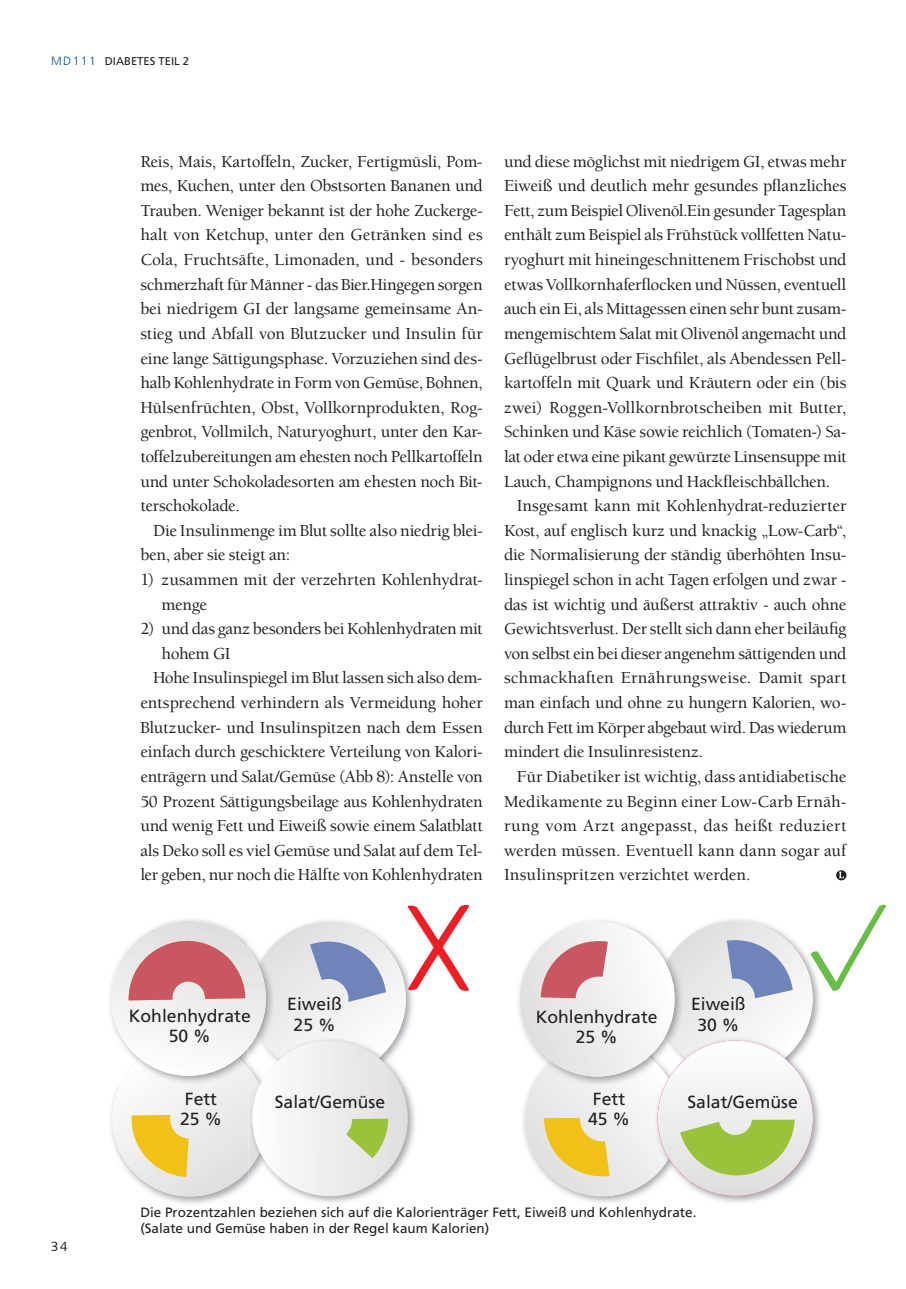
<style>
.page{position:relative;width:906px;height:1289px;background:#fff}
.page>*{position:absolute;margin:0;border:0;box-sizing:border-box;transform-origin:0 0}
.t1{font:17.55px/20.2px "Frutiger";color:#231f20}
.t2{font:500 17.25px/24.6px "Berkeley";letter-spacing:-.015em;color:#231f20}
.t3{font:500 17.25px "Berkeley";letter-spacing:.01em;color:#231f20}
.t4{font:500 17.25px "Berkeley";letter-spacing:.015em;color:#231f20}
.t5{font:13.5px/16.5px "Frutiger";color:#231f20}
.t6{font:13.5px "Syntax";color:#231f20}
.t7{font:11.25px "Frutiger";color:#231f20}
.s1{font-weight:300;font-size:12px;color:#01549c}
</style>
<div class="page">
<svg style="left:836px;top:870px;width:10px;height:10px"></svg>
<svg style="left:109px;top:904px;width:361px;height:299px"></svg>
<svg style="left:518px;top:904px;width:368px;height:299px"></svg>
<p class="t7" style="left:51px;top:56px;width:140px"><span class="s1">MD111</span> DIABETES TEIL 2</p>
<p class="t2" style="left:140px;top:150px;width:344px;text-align:justify">Reis, Mais, Kartoffeln, Zucker, Fertigmüsli, Pom&shy;mes, Kuchen, unter den Obstsorten Bananen und Trauben. Weniger bekannt ist der hohe Zuckerge&shy;halt von Ketchup, unter den Getränken sind es Cola, Fruchtsäfte, Limonaden, und - besonders schmerzhaft für Männer - das Bier.Hingegen sorgen bei niedrigem GI der langsame gemeinsame An&shy;stieg und Abfall von Blutzucker und Insulin für eine lange Sättigungsphase. Vorzuziehen sind des&shy;halb Kohlenhydrate in Form von Gemüse, Bohnen, Hülsenfrüchten, Obst, Vollkornprodukten, Rog&shy;genbrot, Vollmilch, Naturyoghurt, unter den Kar&shy;toffelzubereitungen am ehesten noch Pellkartoffeln und unter Schokoladesorten am ehesten noch Bit&shy;terschokolade.</p>
<p class="t2" style="left:140px;top:519px;width:344px;text-indent:13px">Die Insulinmenge im Blut sollte also niedrig blei&shy;ben, aber sie steigt an:</p>
<p class="t2" style="left:162px;top:568px;width:323px;text-indent:-21px">1) zusammen mit der verzehrten Kohlenhydrat&shy;menge</p>
<p class="t2" style="left:140px;top:618px;width:344px">2) und das ganz besonders bei Kohlenhydraten mit</p>
<p class="t2" style="left:162px;top:642px;width:71px">hohem GI</p>
<p class="t2" style="left:153px;top:667px;width:331px">Hohe Insulinspiegel im Blut lassen sich also dem-</p>
<p class="t2" style="left:140px;top:691px;width:344px">entsprechend verhindern als Vermeidung hoher</p>
<p class="t2" style="left:140px;top:716px;width:344px">Blutzucker- und Insulinspitzen nach dem Essen</p>
<p class="t2" style="left:140px;top:741px;width:344px">einfach durch geschicktere Verteilung von Kalori-</p>
<p class="t2" style="left:140px;top:765px;width:344px">enträgern und Salat/Gemüse (Abb 8): Anstelle von</p>
<p class="t2" style="left:140px;top:790px;width:344px">50 Prozent Sättigungsbeilage aus Kohlenhydraten</p>
<p class="t2" style="left:140px;top:814px;width:344px">und wenig Fett und Eiweiß sowie einem Salatblatt</p>
<p class="t2" style="left:140px;top:839px;width:344px">als Deko soll es viel Gemüse und Salat auf dem Tel-</p>
<p class="t2" style="left:140px;top:864px;width:344px">ler geben, nur noch die Hälfte von Kohlenhydraten</p>
<p class="t2" style="left:504px;top:150px;width:344px">und diese möglichst mit niedrigem GI, etwas mehr</p>
<p class="t2" style="left:504px;top:175px;width:344px">Eiweiß und deutlich mehr gesundes pflanzliches</p>
<p class="t2" style="left:504px;top:199px;width:344px">Fett, zum Beispiel Olivenöl.Ein gesunder Tagesplan</p>
<p class="t2" style="left:504px;top:224px;width:344px">enthält zum Beispiel als Frühstück vollfetten Natu-</p>
<p class="t2" style="left:504px;top:249px;width:344px">ryoghurt mit hineingeschnittenem Frischobst und</p>
<p class="t2" style="left:504px;top:273px;width:344px">etwas Vollkornhaferflocken und Nüssen, eventuell</p>
<p class="t2" style="left:504px;top:298px;width:344px">auch ein Ei, als Mittagessen einen sehr bunt zusam-</p>
<p class="t2" style="left:504px;top:322px;width:344px">mengemischtem Salat mit Olivenöl angemacht und</p>
<p class="t2" style="left:504px;top:347px;width:344px">Geflügelbrust oder Fischfilet, als Abendessen Pell-</p>
<p class="t2" style="left:504px;top:372px;width:344px">kartoffeln mit Quark und Kräutern oder ein (bis</p>
<p class="t2" style="left:504px;top:396px;width:344px">zwei) Roggen-Vollkornbrotscheiben mit Butter,</p>
<p class="t2" style="left:504px;top:421px;width:344px">Schinken und Käse sowie reichlich (Tomaten-) Sa-</p>
<p class="t2" style="left:504px;top:445px;width:344px">lat oder etwa eine pikant gewürzte Linsensuppe mit</p>
<p class="t2" style="left:504px;top:470px;width:328px">Lauch, Champignons und Hackfleischbällchen.</p>
<p class="t2" style="left:517px;top:495px;width:331px">Insgesamt kann mit Kohlenhydrat-reduzierter</p>
<p class="t2" style="left:504px;top:519px;width:344px">Kost, auf englisch kurz und knackig „Low-Carb“,</p>
<p class="t2" style="left:504px;top:544px;width:344px">die Normalisierung der ständig überhöhten Insu-</p>
<p class="t2" style="left:504px;top:568px;width:344px">linspiegel schon in acht Tagen erfolgen und zwar -</p>
<p class="t2" style="left:504px;top:593px;width:344px">das ist wichtig und äußerst attraktiv - auch ohne</p>
<p class="t2" style="left:504px;top:618px;width:344px">Gewichtsverlust. Der stellt sich dann eher beiläufig</p>
<p class="t2" style="left:504px;top:642px;width:344px">von selbst ein bei dieser angenehm sättigenden und</p>
<p class="t3" style="left:504px;top:671px;width:344px">schmackhaften Ernährungsweise. Damit spart</p>
<p class="t2" style="left:504px;top:691px;width:344px">man einfach und ohne zu hungern Kalorien, wo-</p>
<p class="t2" style="left:504px;top:716px;width:344px">durch Fett im Körper abgebaut wird. Das wiederum</p>
<p class="t2" style="left:504px;top:741px;width:200px">mindert die Insulinresistenz.</p>
<p class="t2" style="left:517px;top:765px;width:331px">Für Diabetiker ist wichtig, dass antidiabetische</p>
<p class="t3" style="left:504px;top:794px;width:344px">Medikamente zu Beginn einer Low-Carb Ernäh-</p>
<p class="t4" style="left:504px;top:818px;width:344px">rung vom Arzt angepasst, das heißt reduziert</p>
<p class="t2" style="left:504px;top:839px;width:344px">werden müssen. Eventuell kann dann sogar auf</p>
<p class="t2" style="left:504px;top:864px;width:248px">Insulinspritzen verzichtet werden.</p>
<p class="t1" style="left:287px;top:995px;width:56px">Eiweiß</p>
<p class="t1" style="left:129px;top:1007px;width:123px">Kohlenhydrate</p>
<p class="t1" style="left:294px;top:1015px;width:43px">25 %</p>
<p class="t1" style="left:169px;top:1027px;width:43px">50 %</p>
<p class="t1" style="left:536px;top:1007px;width:123px;text-align:center">Kohlenhydrate<br>25 %</p>
<p class="t1" style="left:691px;top:995px;width:56px;text-align:center">Eiweiß<br>30 %</p>
<p class="t1" style="left:180px;top:1089px;width:43px">Fett<br>25 %</p>
<p class="t1" style="left:275px;top:1092px;width:112px">Salat/Gemüse</p>
<p class="t1" style="left:588px;top:1090px;width:43px">Fett<br>45 %</p>
<p class="t1" style="left:687px;top:1092px;width:112px">Salat/Gemüse</p>
<p class="t6" style="left:51px;top:1240px;width:18px">34</p>
<p class="t5" style="left:140px;top:1204px;width:557px">Die Prozentzahlen beziehen sich auf die Kalorienträger Fett, Eiweiß und Kohlenhydrate. (Salate und Gemüse haben in der Regel kaum Kalorien)</p>
</div>
